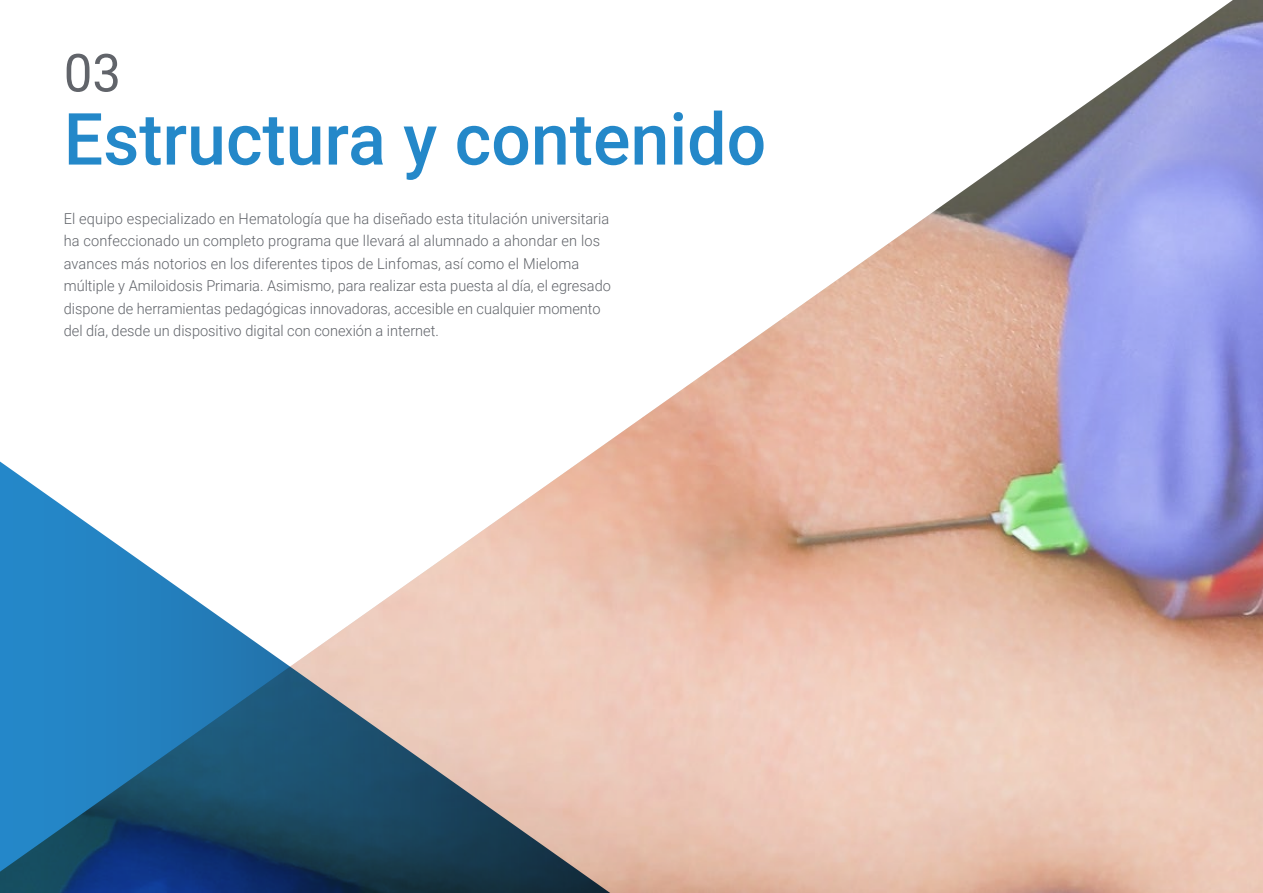
<style>
.page{position:relative;width:1263px;height:893px;background:#fff}
.page>*{position:absolute;margin:0;border:0;box-sizing:border-box;transform-origin:0 0}
.t1{font:500 72px "Roboto";color:#2488c9}
.t2{font:52.5px "Roboto";color:#61646a}
.t3{font:300 15px/22.5px "Roboto";color:#61646a}
</style>
<div class="page">
<img style="left:602px;top:0;width:661px;height:893px">
<svg style="left:0;top:446px;width:640px;height:447px"></svg>
<h2 class="t2" style="left:64px;top:36px;width:59px">03</h2>
<h1 class="t1" style="left:64px;top:89px;width:704px">Estructura y contenido</h1>
<p class="t3" style="left:64px;top:207px;width:549px">El equipo especializado en Hematología que ha diseñado esta titulación universitaria ha confeccionado un completo programa que llevará al alumnado a ahondar en los avances más notorios en los diferentes tipos de Linfomas, así como el Mieloma múltiple y Amiloidosis Primaria. Asimismo, para realizar esta puesta al día, el egresado dispone de herramientas pedagógicas innovadoras, accesible en cualquier momento del día, desde un dispositivo digital con conexión a internet.</p>
</div>
